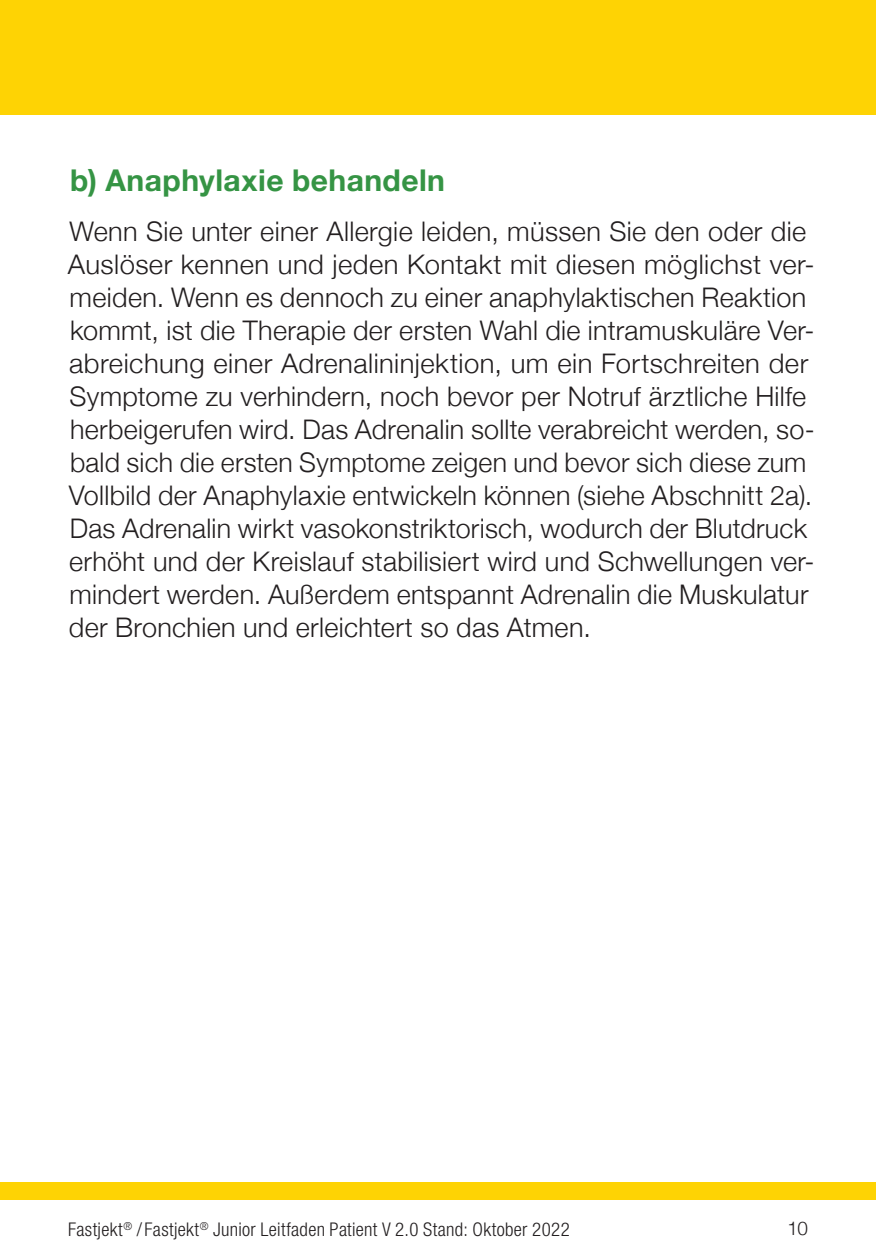
<style>
.page{position:relative;width:876px;height:1259px;background:#fff}
.page>*{position:absolute;margin:0;border:0;box-sizing:border-box;transform-origin:0 0}
.t1{font:700 30px "Helvetica Neue";letter-spacing:.015em;color:#359444}
.t2{font:300 27px/33px "Helvetica Neue";letter-spacing:.01em;color:#231f20}
.t3{font:300 condensed 18.9px "Helvetica Neue LT Std";letter-spacing:.02em;color:#231f20}
.t4{font:300 18.9px "Helvetica Neue";color:#231f20}
</style>
<div class="page">
<div style="left:0;top:0;width:876px;height:115px;background:#fed304"></div>
<div style="left:0;top:1182px;width:876px;height:17px;background:#fed304"></div>
<p class="t1" style="left:70px;top:157px;width:376px">b) Anaphylaxie behandeln</p>
<p class="t2" style="left:68px;top:213px;width:748px">Wenn Sie unter einer Allergie leiden, müssen Sie den oder die Auslöser kennen und jeden Kontakt mit diesen möglichst ver&shy;meiden. Wenn es dennoch zu einer anaphylaktischen Reaktion kommt, ist die Therapie der ersten Wahl die intramuskuläre Ver&shy;abreichung einer Adrenalininjektion, um ein Fortschreiten der Symptome zu verhindern, noch bevor per Notruf ärztliche Hilfe herbeigerufen wird. Das Adrenalin sollte verabreicht werden, so&shy;bald sich die ersten Symptome zeigen und bevor sich diese zum Vollbild der Anaphylaxie entwickeln können (siehe Abschnitt 2a).<br>Das Adrenalin wirkt vasokonstriktorisch, wodurch der Blutdruck erhöht und der Kreislauf stabilisiert wird und Schwellungen ver&shy;mindert werden. Außerdem entspannt Adrenalin die Muskulatur der Bronchien und erleichtert so das Atmen.</p>
<p class="t3" style="left:68px;top:1218px;width:503px">Fastjekt<sup>®</sup> /Fastjekt<sup>®</sup> Junior Leitfaden Patient V 2.0 Stand: Oktober 2022</p>
<p class="t4" style="left:788px;top:1213px;width:22px">10</p>
</div>
